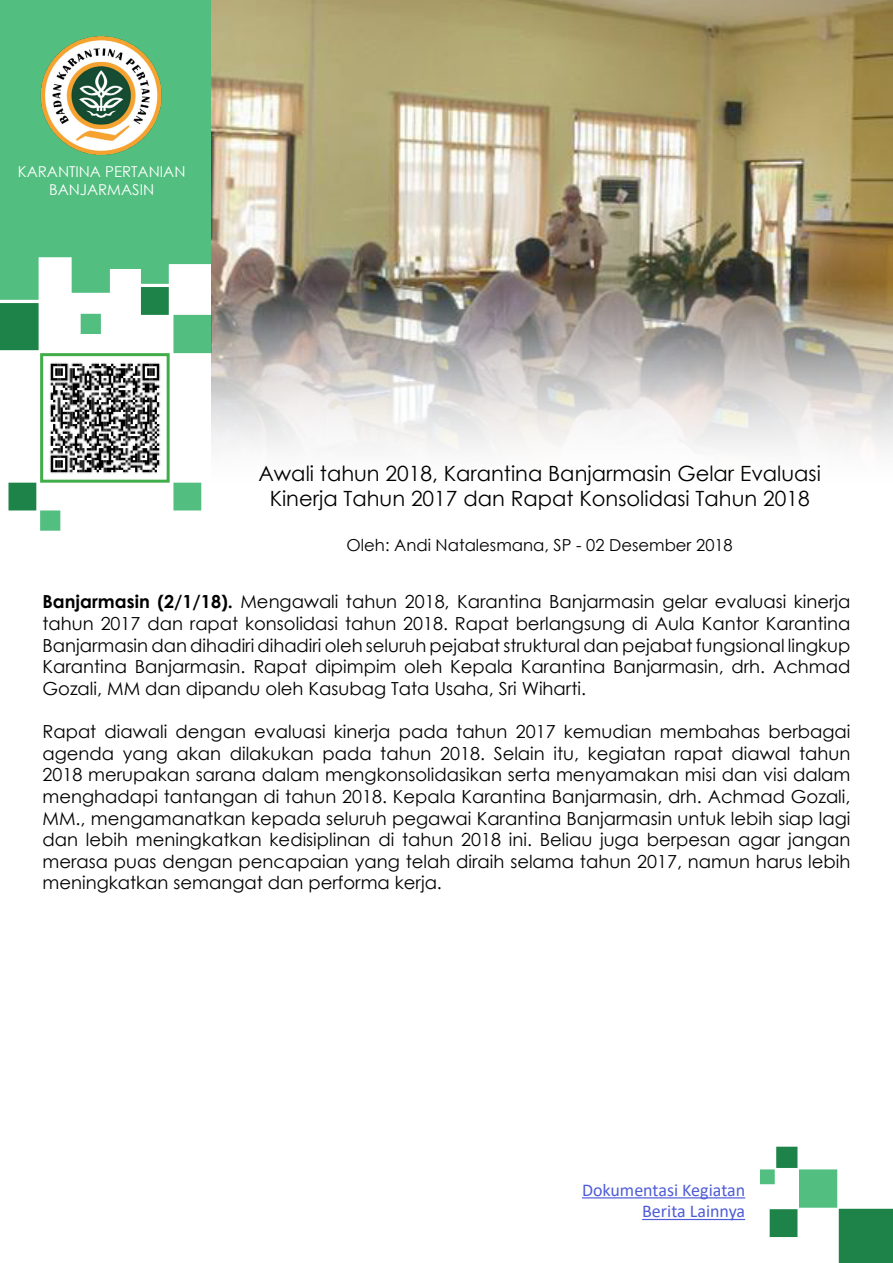
<style>
.page{position:relative;width:893px;height:1263px;background:#fff}
.page>*{position:absolute;margin:0;border:0;box-sizing:border-box;transform-origin:0 0}
.t1{font:21px/25.2px "Century Gothic";color:#000;text-align:center}
.t2{font:18px/21.6px "Century Gothic";color:#000;text-align:justify}
.t3{font:18px/21.6px "Calibri";color:#4f5cd6;text-align:right}
.t4{font:16.5px "Century Gothic";color:#000}
.t5{font:15px/18px "Century Gothic";color:#fff;text-align:center}
.s1{font-weight:700}
</style>
<div class="page">
<div style="left:839px;top:1209px;width:54px;height:54px;background:#1d8348"></div>
<div style="left:799px;top:1169px;width:38px;height:39px;background:#52be80;border:2px solid #52be80"></div>
<div style="left:770px;top:1209px;width:27px;height:28px;background:#1d8348"></div>
<div style="left:776px;top:1147px;width:21px;height:21px;background:#1d8348"></div>
<div style="left:760px;top:1169px;width:15px;height:15px;background:#52be80;border:2px solid #52be80"></div>
<hr style="left:582px;top:1197px;width:163px;height:1px;background:#4f5cd6">
<hr style="left:642px;top:1219px;width:103px;height:1px;background:#4f5cd6">
<div style="left:0;top:0;width:212px;height:231px;background:#52be80"></div>
<div style="left:141px;top:287px;width:28px;height:28px;background:#1d8348;border:2px solid #1d8348"></div>
<div style="left:173px;top:315px;width:39px;height:38px;background:#52be80;border:2px solid #52be80"></div>
<div style="left:9px;top:483px;width:27px;height:27px;background:#1d8348"></div>
<div style="left:40px;top:510px;width:20px;height:21px;background:#52be80;border:2px solid #52be80"></div>
<div style="left:173px;top:483px;width:28px;height:27px;background:#52be80"></div>
<img style="left:40px;top:36px;width:122px;height:119px">
<svg style="left:0;top:231px;width:39px;height:119px;background:#43a86e"></svg>
<div style="left:35px;top:227px;width:38px;height:30px;background:#52be80"></div>
<div style="left:72px;top:227px;width:38px;height:66px;background:#52be80;border:2px solid #52be80"></div>
<div style="left:108px;top:227px;width:37px;height:42px;background:#52be80"></div>
<div style="left:141px;top:228px;width:28px;height:56px;background:#52be80;border:2px solid #52be80"></div>
<div style="left:166px;top:229px;width:46px;height:35px;background:#52be80"></div>
<div style="left:81px;top:314px;width:20px;height:20px;background:#52be80"></div>
<img style="left:212px;top:0;width:681px;height:452px">
<img style="left:49px;top:362px;width:112px;height:112px">
<div style="left:40px;top:353px;width:130px;height:130px;border:3px solid #41ad49"></div>
<p class="t5" style="left:18px;top:162px;width:169px">KARANTINA PERTANIAN<br>BANJARMASIN</p>
<p class="t1" style="left:258px;top:460px;width:564px">Awali tahun 2018, Karantina Banjarmasin Gelar Evaluasi<br>Kinerja Tahun 2017 dan Rapat Konsolidasi Tahun 2018</p>
<p class="t4" style="left:347px;top:533px;width:388px">Oleh: Andi Natalesmana, SP - 02 Desember 2018</p>
<p class="t2" style="left:43px;top:591px;width:809px"><span class="s1">Banjarmasin (2/1/18).</span> Mengawali tahun 2018, Karantina Banjarmasin gelar evaluasi kinerja tahun 2017 dan rapat konsolidasi tahun 2018. Rapat berlangsung di Aula Kantor Karantina Banjarmasin dan dihadiri dihadiri oleh seluruh pejabat struktural dan pejabat fungsional lingkup Karantina Banjarmasin. Rapat dipimpim oleh Kepala Karantina Banjarmasin, drh. Achmad Gozali, MM dan dipandu oleh Kasubag Tata Usaha, Sri Wiharti.</p>
<p class="t2" style="left:43px;top:720px;width:809px">Rapat diawali dengan evaluasi kinerja pada tahun 2017 kemudian membahas berbagai agenda yang akan dilakukan pada tahun 2018. Selain itu, kegiatan rapat diawal tahun 2018 merupakan sarana dalam mengkonsolidasikan serta menyamakan misi dan visi dalam menghadapi tantangan di tahun 2018. Kepala Karantina Banjarmasin, drh. Achmad Gozali, MM., mengamanatkan kepada seluruh pegawai Karantina Banjarmasin untuk lebih siap lagi dan lebih meningkatkan kedisiplinan di tahun 2018 ini. Beliau juga berpesan agar jangan merasa puas dengan pencapaian yang telah diraih selama tahun 2017, namun harus lebih meningkatkan semangat dan performa kerja.</p>
<p class="t3" style="left:582px;top:1178px;width:165px">Dokumentasi Kegiatan<br>Berita Lainnya</p>
</div>
